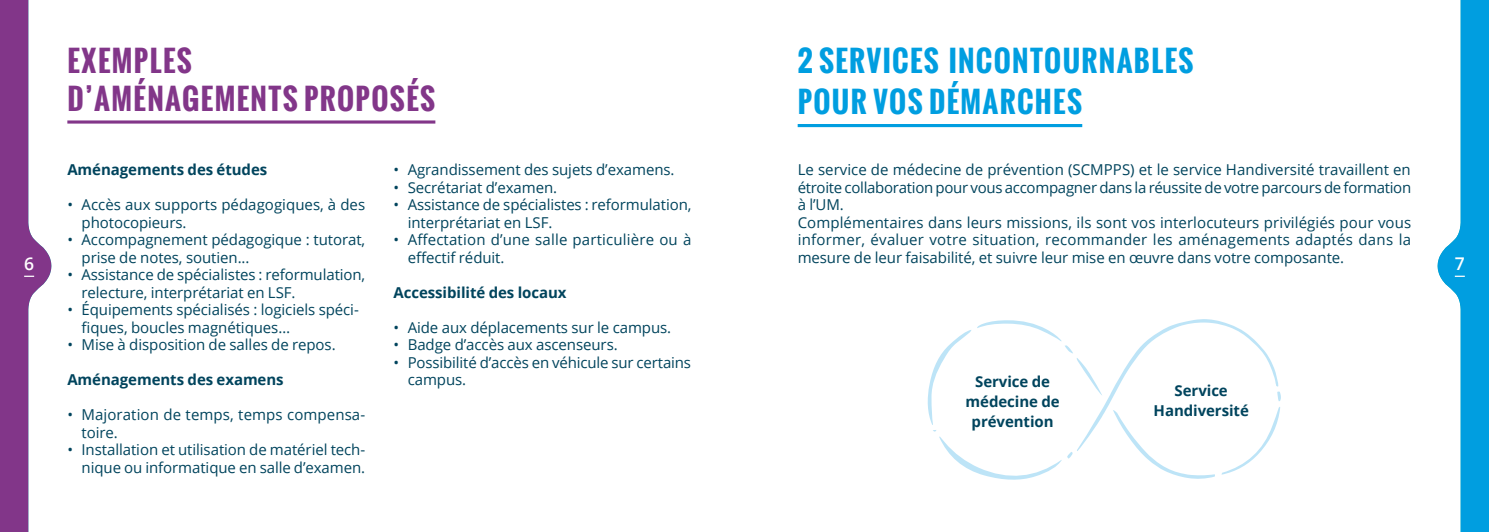
<style>
.page{position:relative;width:1489px;height:532px;background:#fff}
.page>*{position:absolute;margin:0;border:0;box-sizing:border-box;transform-origin:0 0}
.t1{font:700 28.75px/40.9px "Oswald";letter-spacing:.045em;color:#009ee0}
.t2{font:700 28.75px/37.4px "Oswald";letter-spacing:.045em;color:#823689}
.t3{font:600 17.5px "Open Sans";color:#fff}
.t4{font:15px/17.5px "Open Sans";letter-spacing:-.005em;color:#00445d}
.t5{font:700 15px/19.5px "Open Sans";letter-spacing:-.005em;color:#00445d;text-align:center}
</style>
<div class="page">
<svg style="left:1437px;top:0;width:51px;height:531px"></svg>
<svg style="left:0;top:0;width:51px;height:531px"></svg>
<hr style="left:67px;top:120px;width:368px;height:3px;background:#823689">
<hr style="left:797px;top:124px;width:285px;height:3px;background:#009ee0">
<svg style="left:927px;top:319px;width:353px;height:161px"></svg>
<h1 class="t2" style="left:67px;top:42px;width:369px">EXEMPLES<br>D’AMÉNAGEMENTS PROPOSÉS</h1>
<h1 class="t1" style="left:797px;top:41px;width:397px">2 SERVICES INCONTOURNABLES<br>POUR VOS DÉMARCHES</h1>
<p class="t5" style="left:67px;top:159px;width:201px">Aménagements des études</p>
<p class="t4" style="left:81px;top:195px;width:285px;text-indent:-14px">• Accès aux supports pédagogiques, à des photocopieurs.</p>
<p class="t4" style="left:81px;top:230px;width:285px;text-indent:-14px">• Accompagnement pédagogique : tutorat, prise de notes, soutien...</p>
<p class="t4" style="left:81px;top:265px;width:285px;text-indent:-14px">• Assistance de spécialistes : reformulation, relecture, interprétariat en LSF.</p>
<p class="t4" style="left:81px;top:300px;width:279px;text-indent:-14px">• Équipements spécialisés : logiciels spéci&shy;fiques, boucles magnétiques…</p>
<p class="t4" style="left:67px;top:335px;width:270px">• Mise à disposition de salles de repos.</p>
<p class="t5" style="left:67px;top:369px;width:218px">Aménagements des examens</p>
<p class="t4" style="left:81px;top:405px;width:285px;text-indent:-14px">• Majoration de temps, temps compensa&shy;toire.</p>
<p class="t4" style="left:67px;top:440px;width:299px;text-align:right">• Installation et utilisation de matériel tech&shy;nique ou informatique en salle d’examen.</p>
<p class="t4" style="left:797px;top:160px;width:615px">Le service de médecine de prévention (SCMPPS) et le service Handiversité travaillent en étroite collaboration pour vous accompagner dans la réussite de votre parcours de formation à l’UM.<br>Complémentaires dans leurs missions, ils sont vos interlocuteurs privilégiés pour vous informer, évaluer votre situation, recommander les aménagements adaptés dans la mesure de leur faisabilité, et suivre leur mise en œuvre dans votre composante.</p>
<p class="t4" style="left:393px;top:160px;width:282px">• Agrandissement des sujets d’examens.</p>
<p class="t4" style="left:393px;top:178px;width:165px">• Secrétariat d’examen.</p>
<p class="t4" style="left:407px;top:195px;width:285px;text-indent:-14px">• Assistance de spécialistes : reformulation, interprétariat en LSF.</p>
<p class="t4" style="left:407px;top:230px;width:285px;text-indent:-14px">• Affectation d’une salle particulière ou à effectif réduit.</p>
<p class="t5" style="left:393px;top:282px;width:174px">Accessibilité des locaux</p>
<p class="t4" style="left:393px;top:318px;width:279px">• Aide aux déplacements sur le campus.</p>
<p class="t4" style="left:393px;top:335px;width:226px">• Badge d’accès aux ascenseurs.</p>
<p class="t4" style="left:407px;top:353px;width:285px;text-indent:-14px">• Possibilité d’accès en véhicule sur certains campus.</p>
<p class="t3" style="left:24px;top:251px;width:11px">6</p>
<p class="t3" style="left:1454px;top:251px;width:11px">7</p>
<p class="t5" style="left:965px;top:372px;width:96px">Service de médecine de prévention</p>
<p class="t5" style="left:1153px;top:380px;width:97px">Service<br>Handiversité</p>
</div>
